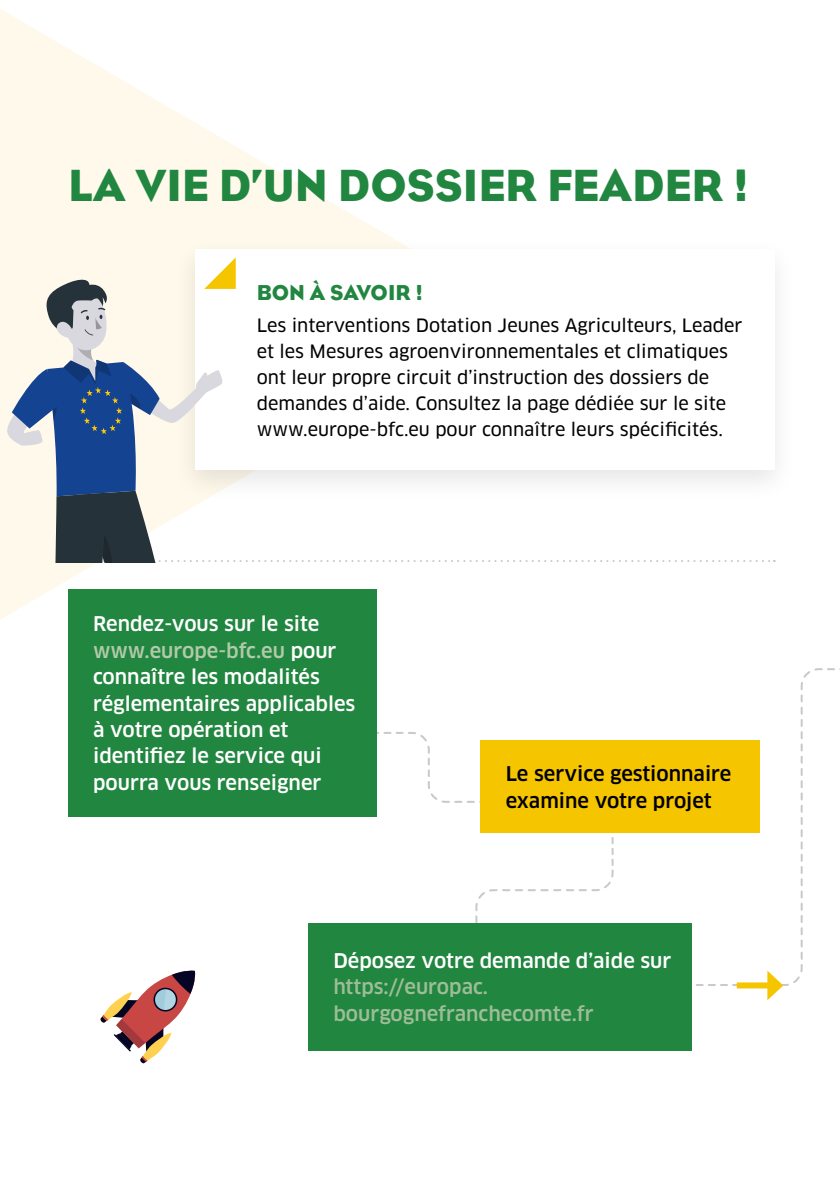
<style>
.page{position:relative;width:840px;height:1191px;background:#fff}
.page>*{position:absolute;margin:0;border:0;box-sizing:border-box;transform-origin:0 0}
.t1{font:46px "Eagle";color:#21863f}
.t2{font:22px "Eagle";color:#21863f}
.t3{font:500 19.8px/26.4px "Clan Pro";color:#fff}
.t4{font:500 19.8px/26.4px "Clan Pro";color:#9dbd97}
.t5{font:500 19.8px/26.4px "Clan Pro";color:#000}
.t6{font:18px/26px "Clan Pro News";color:#000}
.s1{color:#b2caab}
</style>
<div class="page">
<svg style="left:0;top:9px;width:388px;height:610px"></svg>
<div style="left:68px;top:589px;width:308px;height:227px;background:#21863f"></div>
<div style="left:480px;top:740px;width:279px;height:93px;background:#f5c500"></div>
<div style="left:308px;top:922px;width:383px;height:128px;background:#21863f"></div>
<svg style="left:100px;top:970px;width:95px;height:93px"></svg>
<svg style="left:691px;top:970px;width:91px;height:30px"></svg>
<div style="left:171px;top:236px;width:626px;height:267px;background:#000;opacity:.1"></div>
<div style="left:195px;top:249px;width:579px;height:220px;background:#fff"></div>
<svg style="left:0;top:257px;width:774px;height:305px"></svg>
<h1 class="t1" style="left:68px;top:159px;width:681px">LA VIE D’UN DOSSIER FEADER !</h1>
<p class="t2" style="left:257px;top:280px;width:167px">BON À SAVOIR !</p>
<p class="t6" style="left:257px;top:312px;width:487px">Les interventions Dotation Jeunes Agriculteurs, Leader et les Mesures agroenvironnementales et climatiques ont leur propre circuit d’instruction des dossiers de demandes d’aide. Consultez la page dédiée sur le site www.europe-bfc.eu pour connaître leurs spécificités.</p>
<p class="t3" style="left:93px;top:611px;width:263px">Rendez-vous sur le site <span class="s1">www.europe-bfc.eu</span> pour connaître les modalités réglementaires applicables à votre opération et identifiez le service qui pourra vous renseigner</p>
<p class="t5" style="left:505px;top:761px;width:227px">Le service gestionnaire examine votre projet</p>
<p class="t3" style="left:333px;top:947px;width:339px">Déposez votre demande d’aide sur</p>
<p class="t4" style="left:333px;top:974px;width:262px">https://europac. bourgognefranchecomte.fr</p>
</div>
